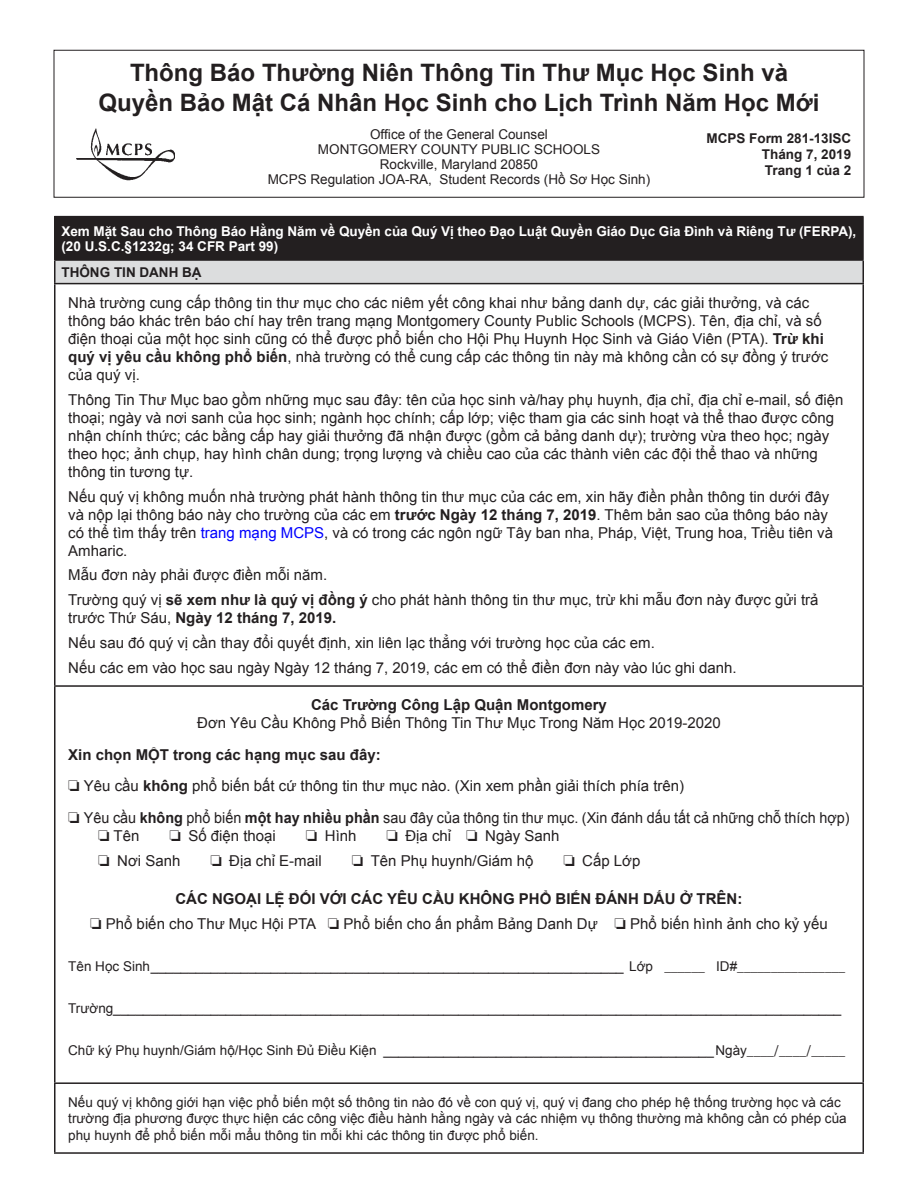
<style>
.page{position:relative;width:918px;height:1188px;background:#fff}
.page>*{position:absolute;margin:0;border:0;box-sizing:border-box;transform-origin:0 0}
.t1{font:700 24px/30px "Arial";color:#231f20;text-align:center}
.t2{font:15px/18px "Arial";color:#231f20}
.t3{font:700 15px "Arial";color:#231f20}
.t4{font:15px "Arial";color:#231f20;scale:.96 1}
.t5{font:13.5px/16.5px "Arial";color:#231f20}
.body_text{font:700 13.5px/15px "Arial";letter-spacing:-.005em;color:#fff}
.body_text-2{font:700 13.5px "Arial";color:#231f20}
.s1{font-weight:700}
.s2{color:#00f}
.s3{font-family:"Stone Sans Std";font-weight:500}
</style>
<div class="page">
<div style="left:54px;top:50px;width:810px;height:148px;border:1px solid #231f20"></div>
<img style="left:76px;top:128px;width:98px;height:52px">
<div style="left:55px;top:216px;width:808px;height:44px;background:#231f20"></div>
<div style="left:55px;top:260px;width:808px;height:24px;background:#dcddde"></div>
<hr style="left:54px;top:261px;width:2px;height:22px;background:#231f20">
<hr style="left:862px;top:261px;width:2px;height:22px;background:#231f20">
<hr style="left:54px;top:283px;width:810px;height:1px;background:#231f20">
<hr style="left:54px;top:284px;width:2px;height:401px;background:#231f20">
<hr style="left:862px;top:284px;width:2px;height:401px;background:#231f20">
<hr style="left:54px;top:685px;width:810px;height:2px;background:#231f20">
<hr style="left:54px;top:687px;width:2px;height:395px;background:#231f20">
<hr style="left:862px;top:687px;width:2px;height:395px;background:#231f20">
<hr style="left:54px;top:1082px;width:810px;height:2px;background:#231f20">
<hr style="left:54px;top:1084px;width:2px;height:68px;background:#231f20">
<hr style="left:862px;top:1084px;width:2px;height:68px;background:#231f20">
<hr style="left:54px;top:1152px;width:810px;height:2px;background:#231f20">
<hr style="left:54px;top:216px;width:810px;height:1px;background:#231f20">
<hr style="left:54px;top:217px;width:1px;height:43px;background:#231f20">
<hr style="left:863px;top:217px;width:1px;height:43px;background:#231f20">
<hr style="left:54px;top:260px;width:810px;height:1px;background:#231f20">
<p class="t1" style="left:98px;top:58px;width:723px">Thông Báo Thường Niên Thông Tin Thư Mục Học Sinh và<br>Quyền Bảo Mật Cá Nhân Học Sinh cho Lịch Trình Năm Học Mới</p>
<p class="t5" style="left:370px;top:126px;width:179px">Office of the General Counsel</p>
<p class="t5" style="left:318px;top:141px;width:284px">MONTGOMERY COUNTY PUBLIC SCHOOLS</p>
<p class="t5" style="left:380px;top:156px;width:160px">Rockville, Maryland 20850</p>
<p class="t5" style="left:268px;top:171px;width:384px">MCPS Regulation JOA-RA, Student Records (Hồ Sơ Học Sinh)</p>
<p class="body_text-2" style="left:706px;top:129px;width:146px">MCPS Form 281-13ISC</p>
<p class="body_text-2" style="left:762px;top:145px;width:91px">Tháng 7, 2019</p>
<p class="body_text-2" style="left:765px;top:161px;width:88px">Trang 1 của 2</p>
<p class="body_text" style="left:62px;top:224px;width:796px">Xem Mặt Sau cho Thông Báo Hằng Năm về Quyền của Quý Vị theo Đạo Luật Quyền Giáo Dục Gia Đình và Riêng Tư (FERPA), (20 U.S.C.§1232g; 34 CFR Part 99)</p>
<p class="body_text-2" style="left:62px;top:263px;width:142px">THÔNG TIN DANH BẠ</p>
<p class="t2" style="left:68px;top:294px;width:762px">Nhà trường cung cấp thông tin thư mục cho các niêm yết công khai như bảng danh dự, các giải thưởng, và các thông báo khác trên báo chí hay trên trang mạng Montgomery County Public Schools (MCPS). Tên, địa chỉ, và số điện thoại của một học sinh cũng có thể được phổ biến cho Hội Phụ Huynh Học Sinh và Giáo Viên (PTA). <span class="s1">Trừ khi quý vị yêu cầu không phổ biến</span>, nhà trường có thể cung cấp các thông tin này mà không cần có sự đồng ý trước của quý vị.</p>
<p class="t2" style="left:68px;top:391px;width:777px">Thông Tin Thư Mục bao gồm những mục sau đây: tên của học sinh và/hay phụ huynh, địa chỉ, địa chỉ e-mail, số điện thoại; ngày và nơi sanh của học sinh; ngành học chính; cấp lớp; việc tham gia các sinh hoạt và thể thao được công nhận chính thức; các bằng cấp hay giải thưởng đã nhận được (gồm cả bảng danh dự); trường vừa theo học; ngày theo học; ảnh chụp, hay hình chân dung; trọng lượng và chiều cao của các thành viên các đội thể thao và những thông tin tương tự.</p>
<p class="t2" style="left:68px;top:487px;width:766px">Nếu quý vị không muốn nhà trường phát hành thông tin thư mục của các em, xin hãy điền phần thông tin dưới đây và nộp lại thông báo này cho trường của các em <span class="s1">trước Ngày 12 tháng 7, 2019</span>. Thêm bản sao của thông báo này có thể tìm thấy trên <span class="s2">trang mạng MCPS</span>, và có trong các ngôn ngữ Tây ban nha, Pháp, Việt, Trung hoa, Triều tiên và Amharic.</p>
<p class="t2" style="left:68px;top:566px;width:260px">Mẫu đơn này phải được điền mỗi năm.</p>
<p class="t2" style="left:68px;top:591px;width:752px">Trường quý vị <span class="s1">sẽ xem như là quý vị đồng ý</span> cho phát hành thông tin thư mục, trừ khi mẫu đơn này được gửi trả trước Thứ Sáu, <span class="s1">Ngày 12 tháng 7, 2019.</span></p>
<p class="t2" style="left:68px;top:634px;width:588px">Nếu sau đó quý vị cần thay đổi quyết định, xin liên lạc thẳng với trường học của các em.</p>
<p class="t2" style="left:68px;top:658px;width:670px">Nếu các em vào học sau ngày Ngày 12 tháng 7, 2019, các em có thể điền đơn này vào lúc ghi danh.</p>
<p class="t3" style="left:311px;top:695px;width:297px">Các Trường Công Lập Quận Montgomery</p>
<p class="t2" style="left:197px;top:714px;width:525px">Đơn Yêu Cầu Không Phổ Biến Thông Tin Thư Mục Trong Năm Học 2019-2020</p>
<p class="t3" style="left:68px;top:745px;width:314px">Xin chọn MỘT trong các hạng mục sau đây:</p>
<p class="t2" style="left:68px;top:777px;width:617px">□ Yêu cầu <span class="s1">không</span> phổ biến bất cứ thông tin thư mục nào. (Xin xem phần giải thích phía trên)</p>
<p class="t4" style="left:68px;top:808px;width:815px">□ Yêu cầu <span class="s1">không</span> phổ biến <span class="s1">một hay nhiều phần</span> sau đây của thông tin thư mục. (Xin đánh dấu tất cả những chỗ thích hợp)</p>
<p class="t2" style="left:98px;top:827px;width:43px">□ Tên</p>
<p class="t2" style="left:169px;top:827px;width:108px">□ Số điện thoại</p>
<p class="t2" style="left:306px;top:827px;width:52px">□ Hình</p>
<p class="t2" style="left:387px;top:827px;width:174px">□ Địa chỉ □ Ngày Sanh</p>
<p class="t2" style="left:98px;top:852px;width:84px">□ Nơi Sanh</p>
<p class="t2" style="left:210px;top:852px;width:113px">□ Địa chỉ E-mail</p>
<p class="t2" style="left:352px;top:852px;width:180px">□ Tên Phụ huynh/Giám hộ</p>
<p class="t2" style="left:563px;top:852px;width:79px">□ Cấp Lớp</p>
<p class="t3" style="left:175px;top:889px;width:568px">CÁC NGOẠI LỆ ĐỐI VỚI CÁC YÊU CẦU KHÔNG PHỔ BIẾN ĐÁNH DẤU Ở TRÊN:</p>
<p class="t2" style="left:90px;top:915px;width:739px">□ Phổ biến cho Thư Mục Hội PTA □ Phổ biến cho ấn phẩm Bảng Danh Dự □ Phổ biến hình ảnh cho kỷ yếu</p>
<p class="t5" style="left:68px;top:958px;width:778px">Tên Học Sinh_______________________________________________________________ Lớp <span class="s3">______</span> ID#<span class="s3">________________</span></p>
<p class="t5" style="left:68px;top:1000px;width:775px">Trường_________________________________________________________________________________________________</p>
<p class="t5" style="left:68px;top:1042px;width:779px">Chữ ký Phụ huynh/Giám hộ/Học Sinh Đủ Điều Kiện ____________________________________________Ngày<span class="s3">____/____/_____</span></p>
<p class="t5" style="left:68px;top:1094px;width:780px">Nếu quý vị không giới hạn việc phổ biến một số thông tin nào đó về con quý vị, quý vị đang cho phép hệ thống trường học và các trường địa phương được thực hiện các công việc điều hành hằng ngày và các nhiệm vụ thông thường mà không cần có phép của phụ huynh để phổ biến mỗi mẩu thông tin mỗi khi các thông tin được phổ biến.</p>
</div>
